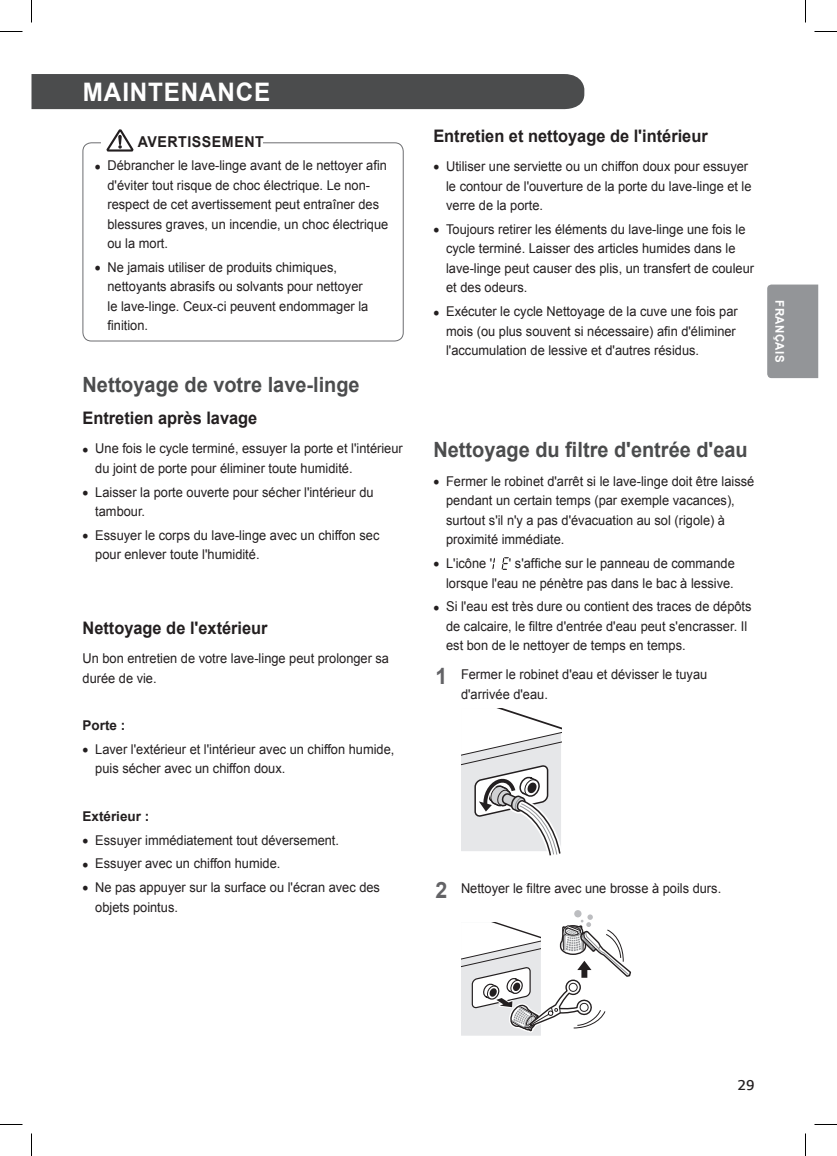
<style>
.page{position:relative;width:837px;height:1156px;background:#fff}
.page>*{position:absolute;margin:0;border:0;box-sizing:border-box;transform-origin:0 0}
.Heading1{font:700 25.5px "Arial";letter-spacing:.035em;color:#fff;scale:.95 1}
.Body{font:700 22.5px "Arial";color:#636366;scale:.95 1}
.Heading2{font:700 21px "Arial";color:#4b4c4d;scale:.95 1}
.Heading3{font:700 17.25px "Arial";color:#231f20;scale:.95 1}
.t1{font:700 15px "Arial";letter-spacing:.035em;color:#231f20;scale:.95 1}
.t2{font:300 15px "LG Smart";color:#231f20}
.Body-2{font:13.5px/19.5px "Arial";color:#231f20;scale:.95 1}
.Bold{font:700 13.5px "Arial";color:#231f20}
.t3{font:700 12px "Arial";letter-spacing:.035em;color:#fff;scale:.95 1}
</style>
<div class="page">
<div style="left:32px;top:74px;width:552px;height:36px;background:#4b4c4d"></div>
<div style="left:767px;top:284px;width:51px;height:94px;background:#939598"></div>
<div style="left:83px;top:142px;width:321px;height:199px;border:1px solid #6c6d70;border-radius:9px"></div>
<div style="left:102px;top:138px;width:161px;height:11px;background:#fff"></div>
<svg style="left:107px;top:129px;width:26px;height:23px"></svg>
<svg style="left:492px;top:558px;width:3px;height:11px"></svg>
<svg style="left:502px;top:557px;width:7px;height:13px"></svg>
<svg style="left:461px;top:709px;width:101px;height:147px"></svg>
<div style="left:574px;top:910px;width:7px;height:7px;background:#bcbdc0;border-radius:50%"></div>
<svg style="left:461px;top:914px;width:170px;height:121px"></svg>
<svg style="left:0;top:31px;width:22px;height:1px"></svg>
<svg style="left:814px;top:31px;width:23px;height:1px"></svg>
<svg style="left:0;top:1124px;width:22px;height:1px"></svg>
<svg style="left:814px;top:1124px;width:23px;height:1px"></svg>
<svg style="left:31px;top:0;width:1px;height:22px"></svg>
<svg style="left:31px;top:1133px;width:1px;height:23px"></svg>
<svg style="left:805px;top:0;width:1px;height:22px"></svg>
<svg style="left:805px;top:1133px;width:1px;height:23px"></svg>
<p class="Heading1" style="left:83px;top:74px;width:199px">MAINTENANCE</p>
<p class="t1" style="left:138px;top:131px;width:134px">AVERTISSEMENT</p>
<p class="Body-2" style="left:107px;top:156px;width:297px;text-indent:-13px">• Débrancher le lave-linge avant de le nettoyer afin d'éviter tout risque de choc électrique. Le non&shy;respect de cet avertissement peut entraîner des blessures graves, un incendie, un choc électrique ou la mort.</p>
<p class="Body-2" style="left:107px;top:257px;width:276px;text-indent:-13px">• Ne jamais utiliser de produits chimiques, nettoyants abrasifs ou solvants pour nettoyer le lave-linge. Ceux-ci peuvent endommager la finition.</p>
<p class="Heading2" style="left:83px;top:369px;width:293px">Nettoyage de votre lave-linge</p>
<p class="Heading3" style="left:83px;top:406px;width:186px">Entretien après lavage</p>
<p class="Body-2" style="left:95px;top:439px;width:325px;text-indent:-13px">• Une fois le cycle terminé, essuyer la porte et l'intérieur du joint de porte pour éliminer toute humidité.</p>
<p class="Body-2" style="left:95px;top:482px;width:294px;text-indent:-13px">• Laisser la porte ouverte pour sécher l'intérieur du tambour.</p>
<p class="Body-2" style="left:95px;top:525px;width:301px;text-indent:-13px">• Essuyer le corps du lave-linge avec un chiffon sec pour enlever toute l'humidité.</p>
<p class="Heading3" style="left:83px;top:615px;width:196px">Nettoyage de l'extérieur</p>
<p class="Body-2" style="left:83px;top:648px;width:324px">Un bon entretien de votre lave-linge peut prolonger sa durée de vie.</p>
<p class="Bold" style="left:83px;top:716px;width:44px">Porte :</p>
<p class="Body-2" style="left:95px;top:739px;width:316px;text-indent:-13px">• Laver l'extérieur et l'intérieur avec un chiffon humide, puis sécher avec un chiffon doux.</p>
<p class="Bold" style="left:83px;top:806px;width:68px">Extérieur :</p>
<p class="Body-2" style="left:83px;top:830px;width:272px">• Essuyer immédiatement tout déversement.</p>
<p class="Body-2" style="left:83px;top:854px;width:210px">• Essuyer avec un chiffon humide.</p>
<p class="Body-2" style="left:95px;top:877px;width:301px;text-indent:-13px">• Ne pas appuyer sur la surface ou l'écran avec des objets pointus.</p>
<p class="Heading3" style="left:433px;top:124px;width:290px">Entretien et nettoyage de l'intérieur</p>
<p class="Body-2" style="left:446px;top:157px;width:323px;text-indent:-13px">• Utiliser une serviette ou un chiffon doux pour essuyer le contour de l'ouverture de la porte du lave-linge et le verre de la porte.</p>
<p class="Body-2" style="left:446px;top:219px;width:326px;text-indent:-13px">• Toujours retirer les éléments du lave-linge une fois le cycle terminé. Laisser des articles humides dans le lave-linge peut causer des plis, un transfert de couleur et des odeurs.</p>
<p class="Body-2" style="left:446px;top:302px;width:308px;text-indent:-13px">• Exécuter le cycle Nettoyage de la cuve une fois par mois (ou plus souvent si nécessaire) afin d'éliminer l'accumulation de lessive et d'autres résidus.</p>
<p class="t3" style="left:788px;top:300px;width:66px;rotate:90deg">FRANÇAIS</p>
<p class="Heading2" style="left:433px;top:434px;width:332px">Nettoyage du filtre d'entrée d'eau</p>
<p class="Body-2" style="left:446px;top:471px;width:326px;text-indent:-13px">• Fermer le robinet d'arrêt si le lave-linge doit être laissé pendant un certain temps (par exemple vacances), surtout s'il n'y a pas d'évacuation au sol (rigole) à proximité immédiate.</p>
<p class="Body-2" style="left:433px;top:553px;width:319px;text-align:right">• L'icône ' ' s'affiche sur le panneau de commande lorsque l'eau ne pénètre pas dans le bac à lessive.</p>
<p class="Body-2" style="left:446px;top:597px;width:323px;text-indent:-13px">• Si l'eau est très dure ou contient des traces de dépôts de calcaire, le filtre d'entrée d'eau peut s'encrasser. Il est bon de le nettoyer de temps en temps.</p>
<p class="Body" style="left:435px;top:660px;width:14px">1</p>
<p class="Body-2" style="left:461px;top:664px;width:261px">Fermer le robinet d'eau et dévisser le tuyau d'arrivée d'eau.</p>
<p class="Body" style="left:435px;top:874px;width:14px">2</p>
<p class="Body-2" style="left:461px;top:878px;width:275px">Nettoyer le filtre avec une brosse à poils durs.</p>
<p class="t2" style="left:737px;top:1076px;width:18px">29</p>
</div>
